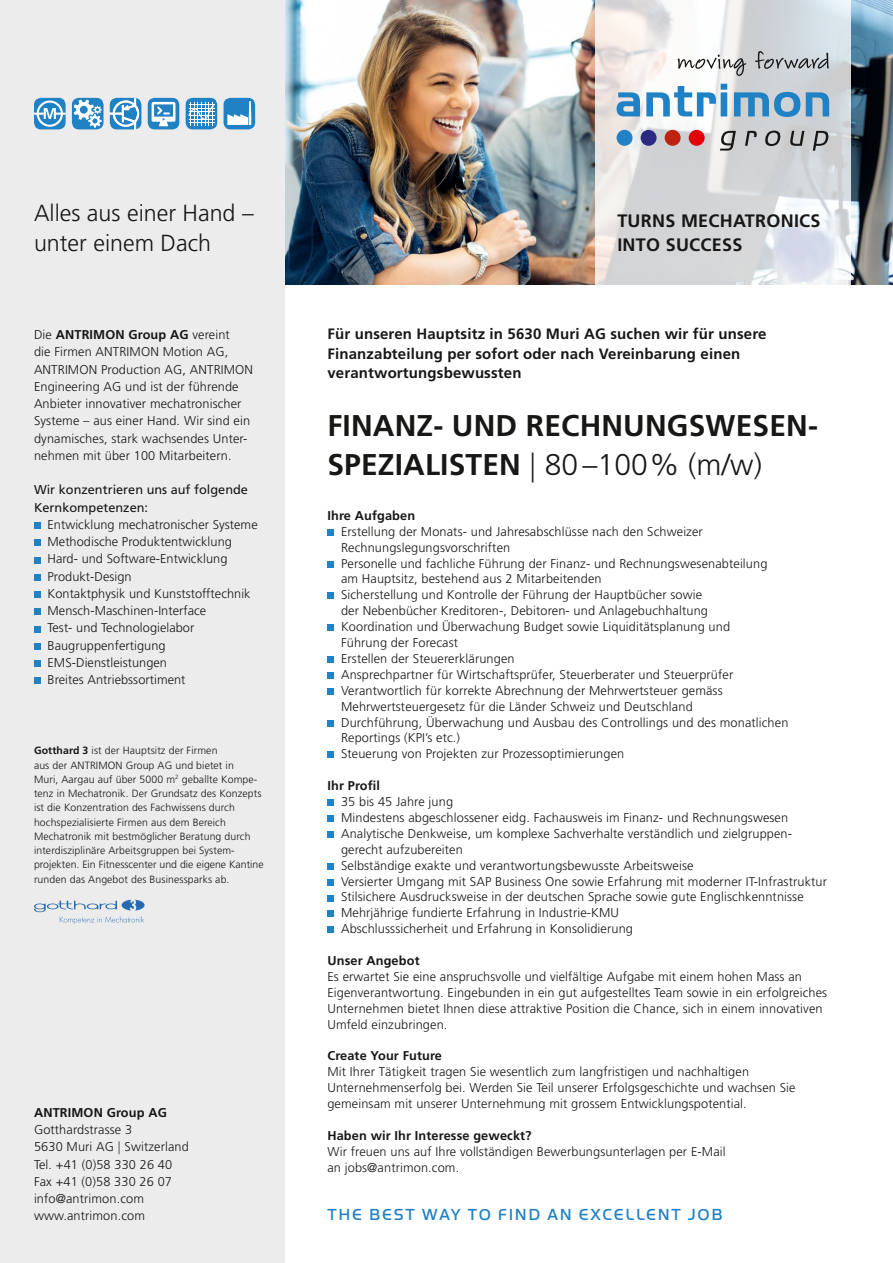
<style>
.page{position:relative;width:893px;height:1263px;background:#fff}
.page>*{position:absolute;margin:0;border:0;box-sizing:border-box;transform-origin:0 0}
.t1{font:700 30px/39px "Frutiger";letter-spacing:.005em;color:#181716}
.t2{font:300 23.25px/30px "Frutiger";color:#181716}
.t3{font:700 18px/24px "Frutiger";letter-spacing:.015em;color:#181716}
.t4{font:500 16.5px "Handel Gothic ITCW02";letter-spacing:.1em;color:#2081c4}
.t5{font:700 15px/19.5px "Frutiger";letter-spacing:.01em;color:#181716}
.t6{font:300 12.75px/15.9px "Frutiger";letter-spacing:.01em;color:#181716}
.t7{font:700 12.75px "Frutiger";letter-spacing:.01em;color:#181716}
.t8{font:12.75px/17.2px "Frutiger";color:#181716}
.t9{font:300 10.5px/14.2px "Frutiger";letter-spacing:.01em;color:#181716}
.s1{font-weight:700}
.s2{font-stretch:condensed}
.s3{font-weight:300;font-stretch:condensed}
.s4{font-weight:300}
</style>
<div class="page">
<img style="left:285px;top:0;width:608px;height:285px">
<div style="left:0;top:0;width:285px;height:1263px;background:#ececec"></div>
<div style="left:34px;top:98px;width:32px;height:31px;background:#2081c4;border-radius:7px"></div>
<svg style="left:34px;top:101px;width:32px;height:26px"></svg>
<div style="left:72px;top:98px;width:32px;height:31px;background:#2081c4;border-radius:7px"></div>
<svg style="left:74px;top:100px;width:28px;height:28px"></svg>
<svg style="left:148px;top:98px;width:31px;height:31px"></svg>
<svg style="left:152px;top:102px;width:23px;height:24px"></svg>
<div style="left:224px;top:98px;width:31px;height:31px;background:#2081c4;border-radius:7px"></div>
<svg style="left:227px;top:101px;width:24px;height:24px"></svg>
<div style="left:186px;top:98px;width:31px;height:31px;background:#2081c4;border-radius:7px"></div>
<svg style="left:188px;top:102px;width:27px;height:24px"></svg>
<svg style="left:110px;top:98px;width:31px;height:32px"></svg>
<div style="left:327px;top:529px;width:7px;height:7px;background:#2081c4"></div>
<div style="left:327px;top:561px;width:7px;height:6px;background:#2081c4"></div>
<div style="left:327px;top:592px;width:7px;height:7px;background:#2081c4"></div>
<div style="left:327px;top:624px;width:7px;height:7px;background:#2081c4"></div>
<div style="left:327px;top:656px;width:7px;height:7px;background:#2081c4"></div>
<div style="left:327px;top:672px;width:7px;height:7px;background:#2081c4"></div>
<div style="left:327px;top:688px;width:7px;height:7px;background:#2081c4"></div>
<div style="left:327px;top:720px;width:7px;height:6px;background:#2081c4"></div>
<div style="left:327px;top:751px;width:7px;height:7px;background:#2081c4"></div>
<div style="left:327px;top:799px;width:7px;height:7px;background:#2081c4"></div>
<div style="left:327px;top:815px;width:7px;height:7px;background:#2081c4"></div>
<div style="left:327px;top:831px;width:7px;height:7px;background:#2081c4"></div>
<div style="left:327px;top:863px;width:7px;height:7px;background:#2081c4"></div>
<div style="left:327px;top:879px;width:7px;height:6px;background:#2081c4"></div>
<div style="left:327px;top:895px;width:7px;height:6px;background:#2081c4"></div>
<div style="left:327px;top:910px;width:7px;height:7px;background:#2081c4"></div>
<div style="left:327px;top:926px;width:7px;height:7px;background:#2081c4"></div>
<div style="left:34px;top:522px;width:7px;height:7px;background:#2081c4"></div>
<div style="left:34px;top:539px;width:7px;height:7px;background:#2081c4"></div>
<div style="left:34px;top:557px;width:7px;height:6px;background:#2081c4"></div>
<div style="left:34px;top:574px;width:7px;height:7px;background:#2081c4"></div>
<div style="left:34px;top:591px;width:7px;height:7px;background:#2081c4"></div>
<div style="left:34px;top:608px;width:7px;height:7px;background:#2081c4"></div>
<div style="left:34px;top:626px;width:7px;height:6px;background:#2081c4"></div>
<div style="left:34px;top:643px;width:7px;height:7px;background:#2081c4"></div>
<div style="left:34px;top:660px;width:7px;height:7px;background:#2081c4"></div>
<div style="left:34px;top:677px;width:7px;height:7px;background:#2081c4"></div>
<svg style="left:34px;top:900px;width:111px;height:24px"></svg>
<svg style="left:595px;top:0;width:255px;height:285px;fill:#d5d7d9"></svg>
<svg style="left:617px;top:92px;width:23px;height:24px"></svg>
<svg style="left:646px;top:84px;width:81px;height:32px"></svg>
<svg style="left:734px;top:92px;width:66px;height:25px;background:#6ba4cb"></svg>
<svg style="left:806px;top:92px;width:23px;height:24px"></svg>
<svg style="left:720px;top:131px;width:16px;height:19px"></svg>
<svg style="left:745px;top:131px;width:12px;height:15px"></svg>
<svg style="left:765px;top:131px;width:16px;height:15px"></svg>
<svg style="left:790px;top:131px;width:14px;height:15px"></svg>
<svg style="left:813px;top:131px;width:16px;height:19px"></svg>
<div style="left:617px;top:130px;width:15px;height:16px;background:#2081c4;border-radius:50%"></div>
<div style="left:641px;top:130px;width:16px;height:16px;background:#292b82;border-radius:50%"></div>
<div style="left:665px;top:130px;width:16px;height:16px;background:#be2311;border-radius:50%"></div>
<div style="left:689px;top:130px;width:16px;height:16px;background:#e3000b;border-radius:50%"></div>
<svg style="left:678px;top:55px;width:68px;height:21px"></svg>
<svg style="left:755px;top:51px;width:74px;height:18px"></svg>
<h2 class="t2" style="left:34px;top:198px;width:221px">Alles aus einer Hand – unter einem Dach</h2>
<p class="t6" style="left:34px;top:326px;width:221px;line-height:17.2px">Die <span class="s1">ANTRIMON Group AG</span> vereint<br>die Firmen ANTRIMON Motion AG, ANTRIMON Production AG, ANTRIMON Engineering AG und ist der führende Anbieter innovativer mechatronischer Systeme – aus einer Hand. Wir sind ein dynamisches, stark wachsendes Unter&shy;nehmen mit über 100 Mitarbeitern.</p>
<p class="t8" style="left:34px;top:481px;width:215px">Wir konzentrieren uns auf folgende<br>Kernkompetenzen:</p>
<p class="t6" style="left:48px;top:516px;width:212px;line-height:17.2px">Entwicklung mechatronischer Systeme<br>Methodische Produktentwicklung<br>Hard- und Software-Entwicklung<br>Produkt-Design<br>Kontaktphysik und Kunststofftechnik<br>Mensch-Maschinen-Interface<br>Test- und Technologielabor<br>Baugruppenfertigung<br>EMS-Dienstleistungen<br>Breites Antriebssortiment</p>
<p class="t9" style="left:34px;top:743px;width:231px"><span class="s1">Gotthard 3</span> ist der Hauptsitz der Firmen<br>aus der ANTRIMON Group AG und bietet in<br>Muri, Aargau auf über 5000 m<sup>2</sup> geballte Kompe&shy;tenz in Mechatronik. Der Grundsatz des Konzepts ist die Konzentration des Fachwissens durch hochspezialisierte Firmen aus dem Bereich Mechatronik mit bestmöglicher Beratung durch interdisziplinäre Arbeitsgruppen bei System&shy;projekten. Ein Fitnesscenter und die eigene Kantine runden das Angebot des Businessparks ab.</p>
<p class="t7" style="left:34px;top:1105px;width:134px">ANTRIMON Group AG</p>
<p class="t6" style="left:34px;top:1121px;width:156px;line-height:17.2px">Gotthardstrasse 3<br>5630 Muri AG <span class="s2">|</span> Switzerland<br>Tel. +41 (0)58 330 26 40<br>Fax +41 (0)58 330 26 07 info@antrimon.com www.antrimon.com</p>
<h3 class="t3" style="left:617px;top:208px;width:205px">TURNS MECHATRONICS<br>INTO SUCCESS</h3>
<p class="t5" style="left:327px;top:324px;width:441px">Für unseren Hauptsitz in 5630 Muri AG suchen wir für unsere<br>Finanzabteilung per sofort oder nach Vereinbarung einen verantwortungsbewussten</p>
<h1 class="t1" style="left:327px;top:405px;width:492px">FINANZ- UND RECHNUNGSWESEN-<br>SPEZIALISTEN <span class="s3">|</span> <span class="s4">80–100% (m/w)</span></h1>
<p class="t7" style="left:327px;top:508px;width:89px">Ihre Aufgaben</p>
<p class="t6" style="left:341px;top:523px;width:449px">Erstellung der Monats- und Jahresabschlüsse nach den Schweizer Rechnungslegungsvorschriften<br>Personelle und fachliche Führung der Finanz- und Rechnungswesenabteilung<br>am Hauptsitz, bestehend aus 2 Mitarbeitenden<br>Sicherstellung und Kontrolle der Führung der Hauptbücher sowie<br>der Nebenbücher Kreditoren-, Debitoren- und Anlagebuchhaltung<br>Koordination und Überwachung Budget sowie Liquiditätsplanung und<br>Führung der Forecast<br>Erstellen der Steuererklärungen<br>Ansprechpartner für Wirtschaftsprüfer, Steuerberater und Steuerprüfer Verantwortlich für korrekte Abrechnung der Mehrwertsteuer gemäss Mehrwertsteuergesetz für die Länder Schweiz und Deutschland<br>Durchführung, Überwachung und Ausbau des Controllings und des monatlichen Reportings (KPI’s etc.)<br>Steuerung von Projekten zur Prozessoptimierungen</p>
<p class="t7" style="left:327px;top:778px;width:54px">Ihr Profil</p>
<p class="t6" style="left:341px;top:794px;width:487px">35 bis 45 Jahre jung<br>Mindestens abgeschlossener eidg. Fachausweis im Finanz- und Rechnungswesen Analytische Denkweise, um komplexe Sachverhalte verständlich und zielgruppen&shy;gerecht aufzubereiten<br>Selbständige exakte und verantwortungsbewusste Arbeitsweise<br>Versierter Umgang mit SAP Business One sowie Erfahrung mit moderner IT-Infrastruktur Stilsichere Ausdrucksweise in der deutschen Sprache sowie gute Englischkenntnisse Mehrjährige fundierte Erfahrung in Industrie-KMU<br>Abschlusssicherheit und Erfahrung in Konsolidierung</p>
<p class="t7" style="left:327px;top:953px;width:94px">Unser Angebot</p>
<p class="t6" style="left:327px;top:968px;width:501px">Es erwartet Sie eine anspruchsvolle und vielfältige Aufgabe mit einem hohen Mass an Eigenverantwortung. Eingebunden in ein gut aufgestelltes Team sowie in ein erfolgreiches Unternehmen bietet Ihnen diese attraktive Position die Chance, sich in einem innovativen Umfeld einzubringen.</p>
<p class="t7" style="left:327px;top:1048px;width:116px">Create Your Future</p>
<p class="t6" style="left:327px;top:1064px;width:470px">Mit Ihrer Tätigkeit tragen Sie wesentlich zum langfristigen und nachhaltigen<br>Unternehmenserfolg bei. Werden Sie Teil unserer Erfolgsgeschichte und wachsen Sie gemeinsam mit unserer Unternehmung mit grossem Entwicklungspotential.</p>
<p class="t7" style="left:327px;top:1128px;width:206px">Haben wir Ihr Interesse geweckt?</p>
<p class="t6" style="left:327px;top:1143px;width:400px">Wir freuen uns auf Ihre vollständigen Bewerbungsunterlagen per E-Mail an jobs@antrimon.com.</p>
<p class="t4" style="left:327px;top:1206px;width:397px">THE BEST WAY TO FIND AN EXCELLENT JOB</p>
</div>
